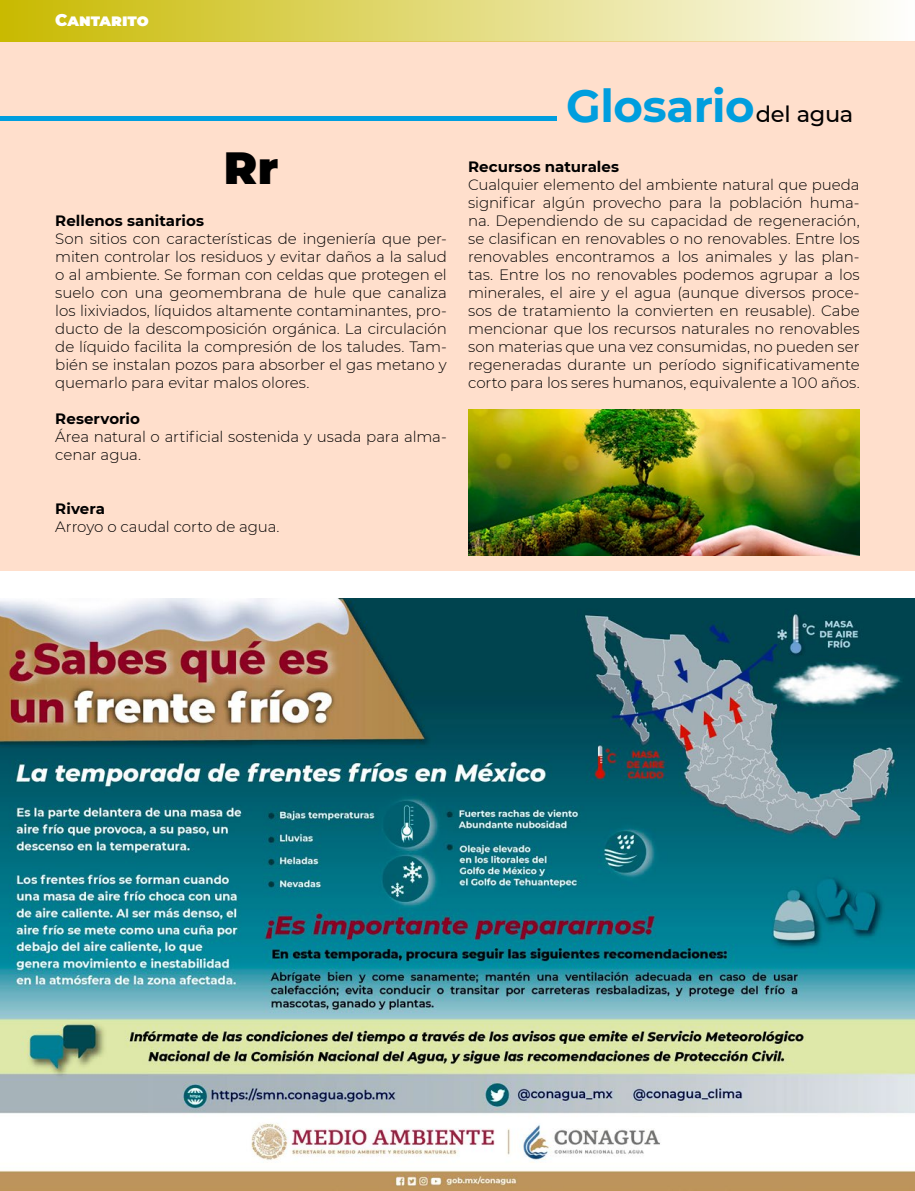
<style>
.page{position:relative;width:915px;height:1191px;background:#fff}
.page>*{position:absolute;margin:0;border:0;box-sizing:border-box;transform-origin:0 0}
.t1{font:700 45px "Montserrat";letter-spacing:-.01em;color:#009ede}
.t2{font:900 45px "Montserrat";color:#000}
.t3{font:900 16.5px "Montserrat";letter-spacing:.065em;color:#fff}
.t4{font:300 15px/18px "Montserrat";letter-spacing:-.005em;color:#000;text-align:justify}
.t5{font:700 15px "Montserrat";color:#000}
.s1{font-weight:500;font-size:22.5px;color:#000}
</style>
<div class="page">
<div style="left:1px;top:42px;width:913px;height:529px;background:#ffdfcc"></div>
<div style="left:0;top:0;width:914px;height:42px;background:linear-gradient(to right,#c9ba00,#fefefc)"></div>
<hr style="left:914px;top:0;width:1px;height:42px;background:#c9ba00">
<div style="left:0;top:116px;width:556px;height:5px;background:#009ede"></div>
<img style="left:0;top:598px;width:914px;height:593px">
<img style="left:468px;top:409px;width:391px;height:146px">
<p class="t3" style="left:55px;top:8px;width:95px">Cantarito</p>
<h1 class="t2" style="left:224px;top:134px;width:56px">Rr</h1>
<p class="t5" style="left:55px;top:209px;width:150px">Rellenos sanitarios</p>
<p class="t4" style="left:55px;top:229px;width:393px">Son sitios con características de ingeniería que per&shy;miten controlar los residuos y evitar daños a la salud o al ambiente. Se forman con celdas que protegen el suelo con una geomembrana de hule que canaliza los lixiviados, líquidos altamente contaminantes, pro&shy;ducto de la descomposición orgánica. La circulación de líquido facilita la compresión de los taludes. Tam&shy;bién se instalan pozos para absorber el gas metano y quemarlo para evitar malos olores.</p>
<p class="t5" style="left:55px;top:407px;width:86px">Reservorio</p>
<p class="t4" style="left:55px;top:427px;width:393px">Área natural o artificial sostenida y usada para alma&shy;cenar agua.</p>
<p class="t5" style="left:55px;top:497px;width:51px">Rivera</p>
<p class="t4" style="left:55px;top:517px;width:226px">Arroyo o caudal corto de agua.</p>
<h1 class="t1" style="left:566px;top:74px;width:289px">Glosario<span class="s1">del agua</span></h1>
<p class="t5" style="left:468px;top:155px;width:152px">Recursos naturales</p>
<p class="t4" style="left:468px;top:175px;width:393px">Cualquier elemento del ambiente natural que pueda significar algún provecho para la población huma&shy;na. Dependiendo de su capacidad de regeneración, se clasifican en renovables o no renovables. Entre los renovables encontramos a los animales y las plan&shy;tas. Entre los no renovables podemos agrupar a los minerales, el aire y el agua (aunque diversos proce&shy;sos de tratamiento la convierten en reusable). Cabe mencionar que los recursos naturales no renovables son materias que una vez consumidas, no pueden ser regeneradas durante un período significativamente corto para los seres humanos, equivalente a 100 años.</p>
</div>
